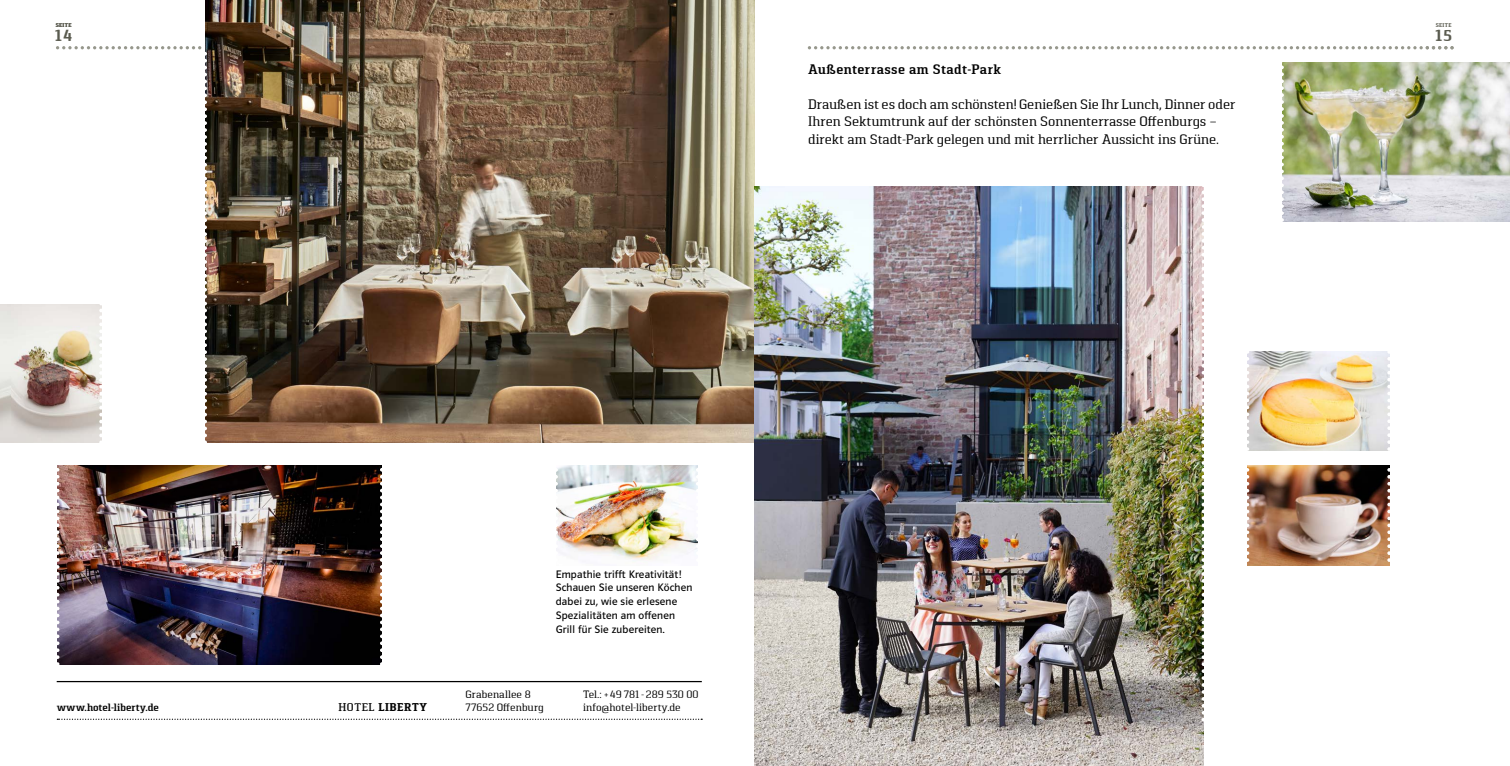
<style>
.page{position:relative;width:1510px;height:766px;background:#fff}
.page>*{position:absolute;margin:0;border:0;box-sizing:border-box;transform-origin:0 0}
.t1{font:700 16px "Pancetta Serif Pro";color:#5a5b4f}
.t2{font:13.75px/17.5px "Pancetta Serif Pro";color:#000}
.t3{font:600 13.75px "Pancetta Serif Pro";letter-spacing:.025em;color:#000}
.t4{font:11.25px/13.8px "Polo 11 Buch";letter-spacing:.015em;color:#000}
.t5{font:700 11.25px "Pancetta Serif Pro";letter-spacing:.055em;color:#000}
.t6{font:10.62px/12.5px "Pancetta Serif Pro";letter-spacing:.005em;color:#000}
.t7{font:600 10.62px "Pancetta Serif Pro";letter-spacing:.005em;color:#000}
.t8{font:700 5.5px "Pancetta Serif Pro";letter-spacing:.055em;color:#5a5b4f}
.s1{font-weight:500}
</style>
<div class="page">
<svg style="left:57px;top:718px;width:645px;height:1px"></svg>
<hr style="left:57px;top:680px;width:645px;height:2px;background:#000">
<img style="left:1453px;top:63px;width:56px;height:159px">
<img style="left:59px;top:465px;width:321px;height:199px">
<svg style="left:380px;top:465px;width:2px;height:200px"></svg>
<svg style="left:57px;top:465px;width:2px;height:198px"></svg>
<img style="left:205px;top:1px;width:550px;height:441px">
<img style="left:558px;top:465px;width:138px;height:96px">
<svg style="left:696px;top:465px;width:2px;height:86px"></svg>
<svg style="left:556px;top:468px;width:2px;height:83px"></svg>
<img style="left:0;top:304px;width:56px;height:138px">
<img style="left:56px;top:46px;width:646px;height:397px">
<img style="left:755px;top:186px;width:448px;height:579px">
<img style="left:808px;top:46px;width:645px;height:675px">
<p class="t8" style="left:56px;top:22px;width:17px">SEITE</p>
<p class="t8" style="left:1435px;top:22px;width:17px">SEITE</p>
<p class="t1" style="left:1435px;top:27px;width:18px">15</p>
<p class="t1" style="left:55px;top:27px;width:19px">14</p>
<p class="t3" style="left:808px;top:61px;width:194px">Außenterrasse am Stadt-Park</p>
<p class="t2" style="left:808px;top:95px;width:429px">Draußen ist es doch am schönsten! Genießen Sie Ihr Lunch, Dinner oder<br>Ihren Sektumtrunk auf der schönsten Sonnenterrasse Offenburgs – direkt am Stadt-Park gelegen und mit herrlicher Aussicht ins Grüne.</p>
<p class="t4" style="left:556px;top:566px;width:138px">Empathie trifft Kreativität!<br>Schauen Sie unseren Köchen dabei zu, wie sie erlesene<br>Spezialitäten am offenen<br>Grill für Sie zubereiten.</p>
<p class="t6" style="left:465px;top:688px;width:67px">Grabenallee 8</p>
<p class="t5" style="left:338px;top:700px;width:90px"><span class="s1">HOTEL</span> LIBERTY</p>
<p class="t7" style="left:57px;top:701px;width:104px">www.hotel-liberty.de</p>
<p class="t6" style="left:465px;top:700px;width:80px">77652 Offenburg</p>
<p class="t6" style="left:583px;top:688px;width:117px">Tel.: + 49 781 - 289 530 00 info@hotel-liberty.de</p>
</div>
